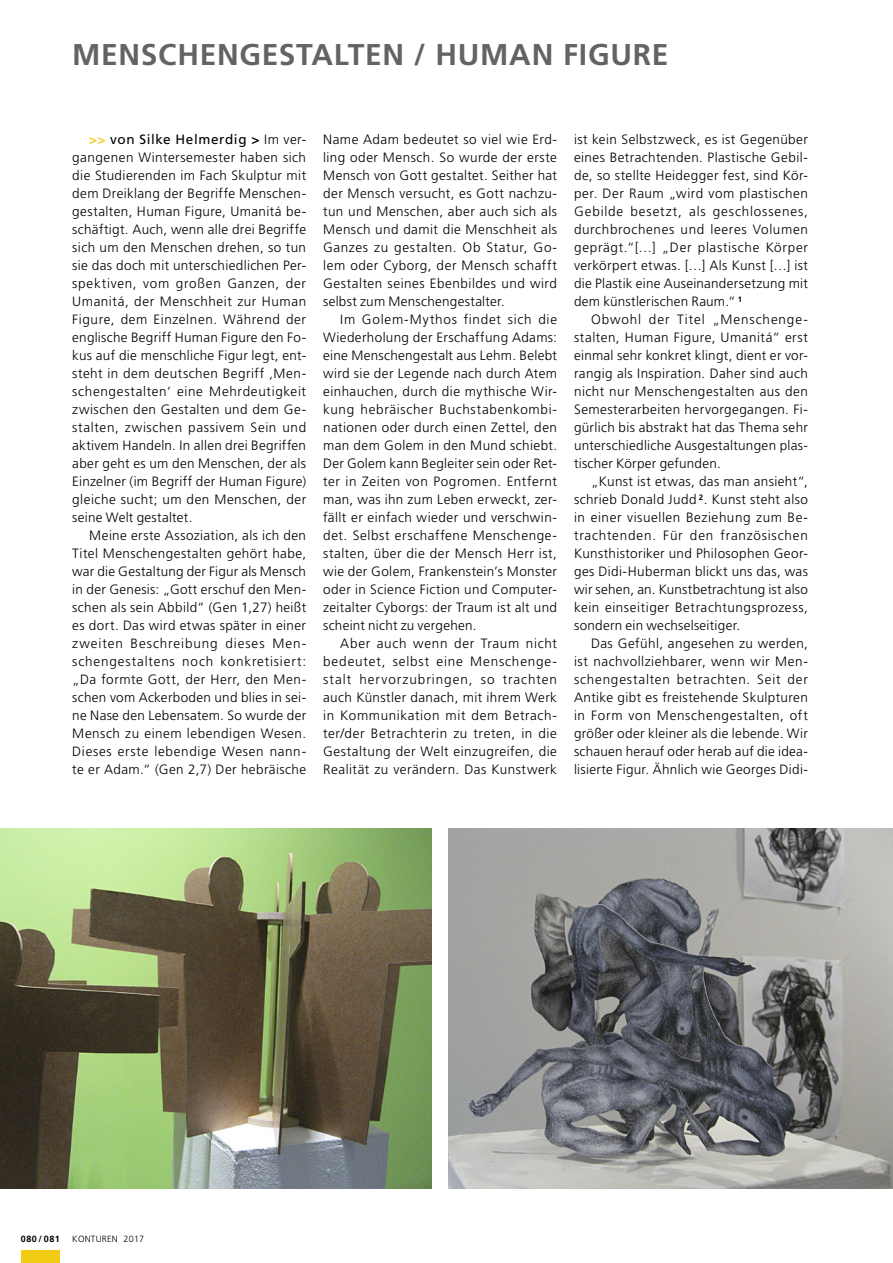
<style>
.page{position:relative;width:893px;height:1263px;background:#fff}
.page>*{position:absolute;margin:0;border:0;box-sizing:border-box;transform-origin:0 0}
.t1{font:700 30px "Frutiger LT";letter-spacing:.025em;color:#636363}
.t2{font:300 13.5px/18px "Frutiger LT";letter-spacing:.025em;color:#000;text-align:justify}
.t3{font:300 9px "Frutiger LT";letter-spacing:.025em;color:#000}
.t4{font:700 9px "Frutiger LT";letter-spacing:.05em;color:#000}
.s1{font-weight:700;color:#f2cb13}
.s2{font-weight:400}
.s3{font-weight:700}
</style>
<div class="page">
<div style="left:21px;top:1250px;width:39px;height:13px;background:#f2cb13"></div>
<img style="left:0;top:828px;width:432px;height:360px">
<img style="left:449px;top:828px;width:444px;height:360px">
<h1 class="t1" style="left:72px;top:37px;width:598px">MENSCHENGESTALTEN / HUMAN FIGURE</h1>
<p class="t2" style="left:72px;top:131px;width:235px;text-indent:17px"><span class="s1">&gt;&gt;</span> <span class="s2">von Silke Helmerdig</span> <span class="s3">&gt;</span> Im ver&shy;gangenen Wintersemester haben sich die Studierenden im Fach Skulptur mit dem Dreiklang der Begriffe Menschen&shy;gestalten, Human Figure, Umanitá be&shy;schäftigt. Auch, wenn alle drei Begriffe sich um den Menschen drehen, so tun sie das doch mit unterschiedlichen Per&shy;spektiven, vom großen Ganzen, der Umanitá, der Menschheit zur Human Figure, dem Einzelnen. Während der englische Begriff Human Figure den Fo&shy;kus auf die menschliche Figur legt, ent&shy;steht in dem deutschen Begriff ‚Men&shy;schengestalten‘ eine Mehrdeutigkeit zwischen den Gestalten und dem Ge&shy;stalten, zwischen passivem Sein und aktivem Handeln. In allen drei Begriffen aber geht es um den Menschen, der als Einzelner (im Begriff der Human Figure) gleiche sucht; um den Menschen, der seine Welt gestaltet.</p>
<p class="t2" style="left:72px;top:526px;width:235px;text-indent:17px">Meine erste Assoziation, als ich den Titel Menschengestalten gehört habe, war die Gestaltung der Figur als Mensch in der Genesis: „Gott erschuf den Men&shy;schen als sein Abbild“ (Gen 1,27) heißt es dort. Das wird etwas später in einer zweiten Beschreibung dieses Men&shy;schengestaltens noch konkretisiert: „Da formte Gott, der Herr, den Men&shy;schen vom Ackerboden und blies in sei&shy;ne Nase den Lebensatem. So wurde der Mensch zu einem lebendigen Wesen.<br>Dieses erste lebendige Wesen nann&shy;te er Adam.“ (Gen 2,7) Der hebräische</p>
<p class="t2" style="left:323px;top:130px;width:235px">Name Adam bedeutet so viel wie Erd&shy;ling oder Mensch. So wurde der erste Mensch von Gott gestaltet. Seither hat der Mensch versucht, es Gott nachzu&shy;tun und Menschen, aber auch sich als Mensch und damit die Menschheit als Ganzes zu gestalten. Ob Statur, Go&shy;lem oder Cyborg, der Mensch schafft Gestalten seines Ebenbildes und wird selbst zum Menschengestalter.</p>
<p class="t2" style="left:323px;top:310px;width:235px;text-indent:17px">Im Golem-Mythos findet sich die Wiederholung der Erschaffung Adams: eine Menschengestalt aus Lehm. Belebt wird sie der Legende nach durch Atem einhauchen, durch die mythische Wir&shy;kung hebräischer Buchstabenkombi&shy;nationen oder durch einen Zettel, den man dem Golem in den Mund schiebt.<br>Der Golem kann Begleiter sein oder Ret&shy;ter in Zeiten von Pogromen. Entfernt man, was ihn zum Leben erweckt, zer&shy;fällt er einfach wieder und verschwin&shy;det. Selbst erschaffene Menschenge&shy;stalten, über die der Mensch Herr ist, wie der Golem, Frankenstein’s Monster oder in Science Fiction und Computer&shy;zeitalter Cyborgs: der Traum ist alt und scheint nicht zu vergehen.</p>
<p class="t2" style="left:323px;top:634px;width:235px;text-indent:17px">Aber auch wenn der Traum nicht bedeutet, selbst eine Menschenge&shy;stalt hervorzubringen, so trachten auch Künstler danach, mit ihrem Werk in Kommunikation mit dem Betrach&shy;ter/der Betrachterin zu treten, in die Gestaltung der Welt einzugreifen, die Realität zu verändern. Das Kunstwerk</p>
<p class="t2" style="left:574px;top:130px;width:235px">ist kein Selbstzweck, es ist Gegenüber eines Betrachtenden. Plastische Gebil&shy;de, so stellte Heidegger fest, sind Kör&shy;per. Der Raum „wird vom plastischen Gebilde besetzt, als geschlossenes, durchbrochenes und leeres Volumen geprägt.“[…] „Der plastische Körper verkörpert etwas. […] Als Kunst […] ist die Plastik eine Auseinandersetzung mit dem künstlerischen Raum.“ <sup>1</sup></p>
<p class="t2" style="left:574px;top:311px;width:235px;text-indent:17px">Obwohl der Titel „Menschenge&shy;stalten, Human Figure, Umanitá“ erst einmal sehr konkret klingt, dient er vor&shy;rangig als Inspiration. Daher sind auch nicht nur Menschengestalten aus den Semesterarbeiten hervorgegangen. Fi&shy;gürlich bis abstrakt hat das Thema sehr unterschiedliche Ausgestaltungen plas&shy;tischer Körper gefunden.</p>
<p class="t2" style="left:574px;top:472px;width:235px;text-indent:17px">„Kunst ist etwas, das man ansieht“, schrieb Donald Judd <sup>2</sup>. Kunst steht also in einer visuellen Beziehung zum Be&shy;trachtenden. Für den französischen Kunsthistoriker und Philosophen Geor&shy;ges Didi-Huberman blickt uns das, was wir sehen, an. Kunstbetrachtung ist also kein einseitiger Betrachtungsprozess, sondern ein wechselseitiger.</p>
<p class="t2" style="left:574px;top:634px;width:235px;text-indent:17px">Das Gefühl, angesehen zu werden, ist nachvollziehbarer, wenn wir Men&shy;schengestalten betrachten. Seit der Antike gibt es freistehende Skulpturen in Form von Menschengestalten, oft größer oder kleiner als die lebende. Wir schauen herauf oder herab auf die idea&shy;lisierte Figur. Ähnlich wie Georges Didi-</p>
<p class="t4" style="left:21px;top:1234px;width:40px">080 / 081</p>
<p class="t3" style="left:72px;top:1234px;width:73px">KONTUREN 2017</p>
</div>
